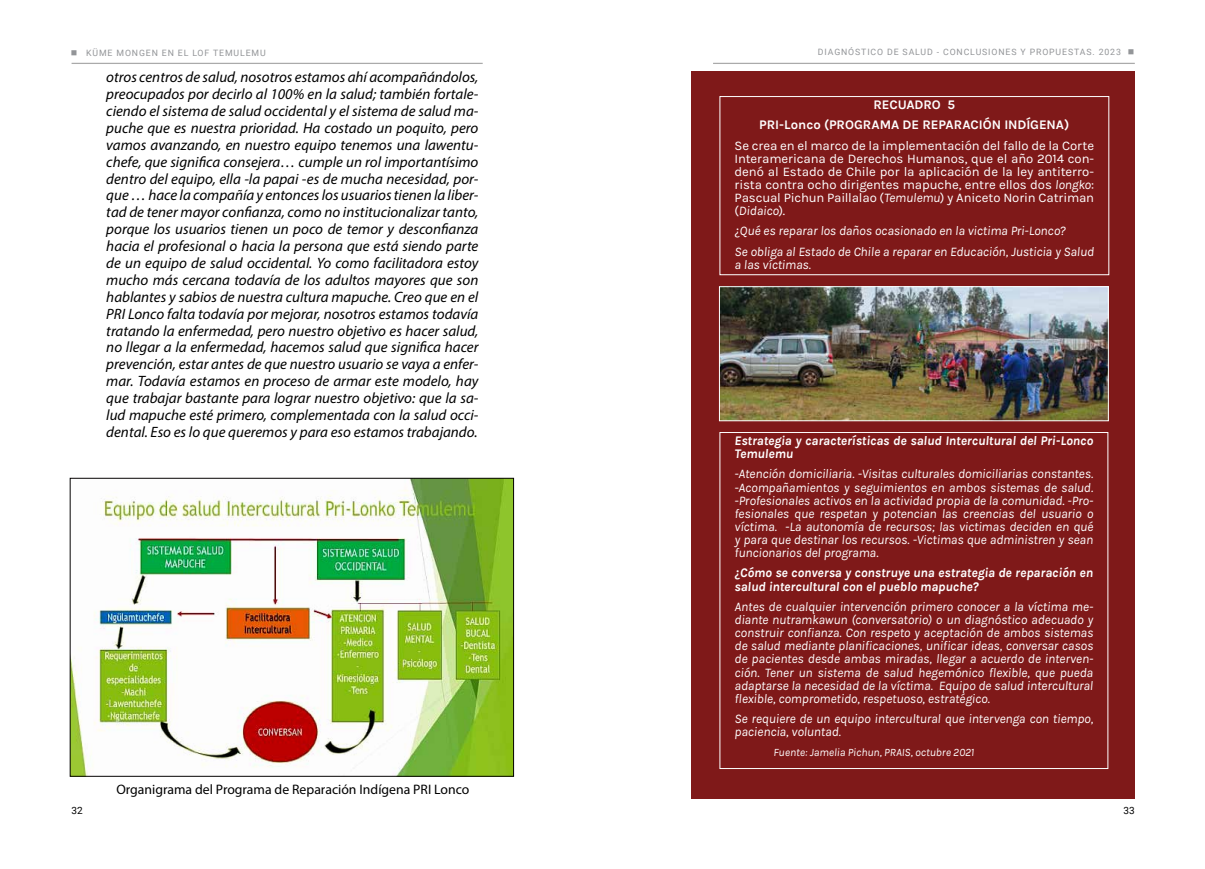
<style>
.page{position:relative;width:1205px;height:869px;background:#fff}
.page>*{position:absolute;margin:0;border:0;box-sizing:border-box;transform-origin:0 0}
.t1{font:italic 15px/16.9px "Myriad Pro";color:#000;text-align:justify}
.t2{font:13.75px "Myriad Pro";color:#000}
.t3{font:italic 13.12px/13.1px "Karla";letter-spacing:-.01em;color:#fff}
.t4{font:13.12px/13.1px "Karla";letter-spacing:-.01em;color:#fff;text-align:justify}
.t5{font:italic 700 13.12px/13.1px "Karla";letter-spacing:-.005em;color:#fff}
.t6{font:700 13.12px/20.2px "Karla";letter-spacing:-.005em;color:#fff;text-align:center}
.t7{font:italic 11.25px "Karla";letter-spacing:-.005em;color:#fff}
.t8{font:10px "Roboto";color:#000}
.t9{font:8.75px "Roboto";letter-spacing:.1em;color:#939598}
.s1{font-style:italic}
.s2{font-family:"Lato";font-style:normal}
</style>
<div class="page">
<hr style="left:72px;top:63px;width:411px;height:1px;background:#aaa">
<hr style="left:713px;top:63px;width:422px;height:1px;background:#aaa">
<div style="left:691px;top:71px;width:443px;height:726px;background:#7f1919"></div>
<div style="left:719px;top:96px;width:390px;height:179px;border:1px solid #fff"></div>
<img style="left:721px;top:288px;width:386px;height:131px">
<div style="left:719px;top:286px;width:390px;height:135px;border:1px solid #fff"></div>
<img style="left:72px;top:479px;width:440px;height:295px">
<div style="left:70px;top:477px;width:444px;height:299px;border:1px solid #050303"></div>
<p class="t9" style="left:71px;top:47px;width:196px">■ KÜME MONGEN EN EL LOF TEMULEMU</p>
<p class="t9" style="left:818px;top:46px;width:318px">DIAGNÓSTICO DE SALUD - CONCLUSIONES Y PROPUESTAS. 2023 ■</p>
<p class="t1" style="left:106px;top:68px;width:374px">otros centros de salud, nosotros estamos ahí acompañándolos, preocupados por decirlo al 100% en la salud; también fortale&shy;ciendo el sistema de salud occidental y el sistema de salud ma&shy;puche que es nuestra prioridad. Ha costado un poquito, pero vamos avanzando, en nuestro equipo tenemos una lawentu&shy;chefe, que significa consejera… cumple un rol importantísimo dentro del equipo, ella -la papai -es de mucha necesidad, por&shy;que … hace la compañía y entonces los usuarios tienen la liber&shy;tad de tener mayor confianza, como no institucionalizar tanto, porque los usuarios tienen un poco de temor y desconfianza hacia el profesional o hacia la persona que está siendo parte de un equipo de salud occidental. Yo como facilitadora estoy mucho más cercana todavía de los adultos mayores que son hablantes y sabios de nuestra cultura mapuche. Creo que en el PRI Lonco falta todavía por mejorar, nosotros estamos todavía tratando la enfermedad, pero nuestro objetivo es hacer salud, no llegar a la enfermedad, hacemos salud que significa hacer prevención, estar antes de que nuestro usuario se vaya a enfer&shy;mar. Todavía estamos en proceso de armar este modelo, hay que trabajar bastante para lograr nuestro objetivo: que la sa&shy;lud mapuche esté primero, complementada con la salud occi&shy;dental. Eso es lo que queremos y para eso estamos trabajando.</p>
<p class="t6" style="left:759px;top:94px;width:312px">RECUADRO 5<br>PRI-Lonco (PROGRAMA DE REPARACIÓN INDÍGENA)</p>
<p class="t4" style="left:734px;top:139px;width:361px">Se crea en el marco de la implementación del fallo de la Corte Interamericana de Derechos Humanos, que el año 2014 con&shy;denó al Estado de Chile por la aplicación de la ley antiterro&shy;rista contra ocho dirigentes mapuche, entre ellos dos <span class="s1">longko</span>:<br>Pascual Pichun Paillalao (<span class="s1">Temulemu</span>) y Aniceto Norin Catriman (<span class="s1">Didaico</span>).</p>
<p class="t3" style="left:734px;top:221px;width:361px;line-height:20.2px"><span class="s2">¿</span>Qué es reparar los daños ocasionado en la victima Pri-Lonco?<br>Se obliga al Estado de Chile a reparar en Educación, Justicia y Salud</p>
<p class="t3" style="left:734px;top:258px;width:78px">a las víctimas.</p>
<p class="t5" style="left:734px;top:434px;width:360px">Estrategia y características de salud Intercultural del Pri-Lonco<br>Temulemu</p>
<p class="t3" style="left:734px;top:467px;width:360px;text-align:justify">-Atención domiciliaria. -Visitas culturales domiciliarias constantes. -Acompañamientos y seguimientos en ambos sistemas de salud. -Profesionales activos en la actividad propia de la comunidad. -Pro&shy;fesionales que respetan y potencian las creencias del usuario o víctima. -La autonomía de recursos; las victimas deciden en qué y para que destinar los recursos. -Victimas que administren y sean funcionarios del programa.</p>
<p class="t5" style="left:734px;top:566px;width:360px"><span class="s2">¿</span>Cómo se conversa y construye una estrategia de reparación en salud intercultural con el pueblo mapuche?</p>
<p class="t3" style="left:734px;top:599px;width:360px;text-align:justify">Antes de cualquier intervención primero conocer a la víctima me&shy;diante nutramkawun (conversatorio) o un diagnóstico adecuado y construir confianza. Con respeto y aceptación de ambos sistemas de salud mediante planificaciones, unificar ideas, conversar casos de pacientes desde ambas miradas, llegar a acuerdo de interven&shy;ción. Tener un sistema de salud hegemónico flexible, que pueda adaptarse la necesidad de la víctima. Equipo de salud intercultural flexible, comprometido, respetuoso, estratégico.</p>
<p class="t3" style="left:734px;top:712px;width:360px">Se requiere de un equipo intercultural que intervenga con tiempo, paciencia, voluntad.</p>
<p class="t7" style="left:773px;top:746px;width:202px">Fuente: Jamelia Pichun, PRAIS, octubre 2021</p>
<p class="t2" style="left:116px;top:781px;width:354px">Organigrama del Programa de Reparación Indígena PRI Lonco</p>
<p class="t8" style="left:72px;top:803px;width:13px">32</p>
<p class="t8" style="left:1123px;top:803px;width:13px">33</p>
</div>
